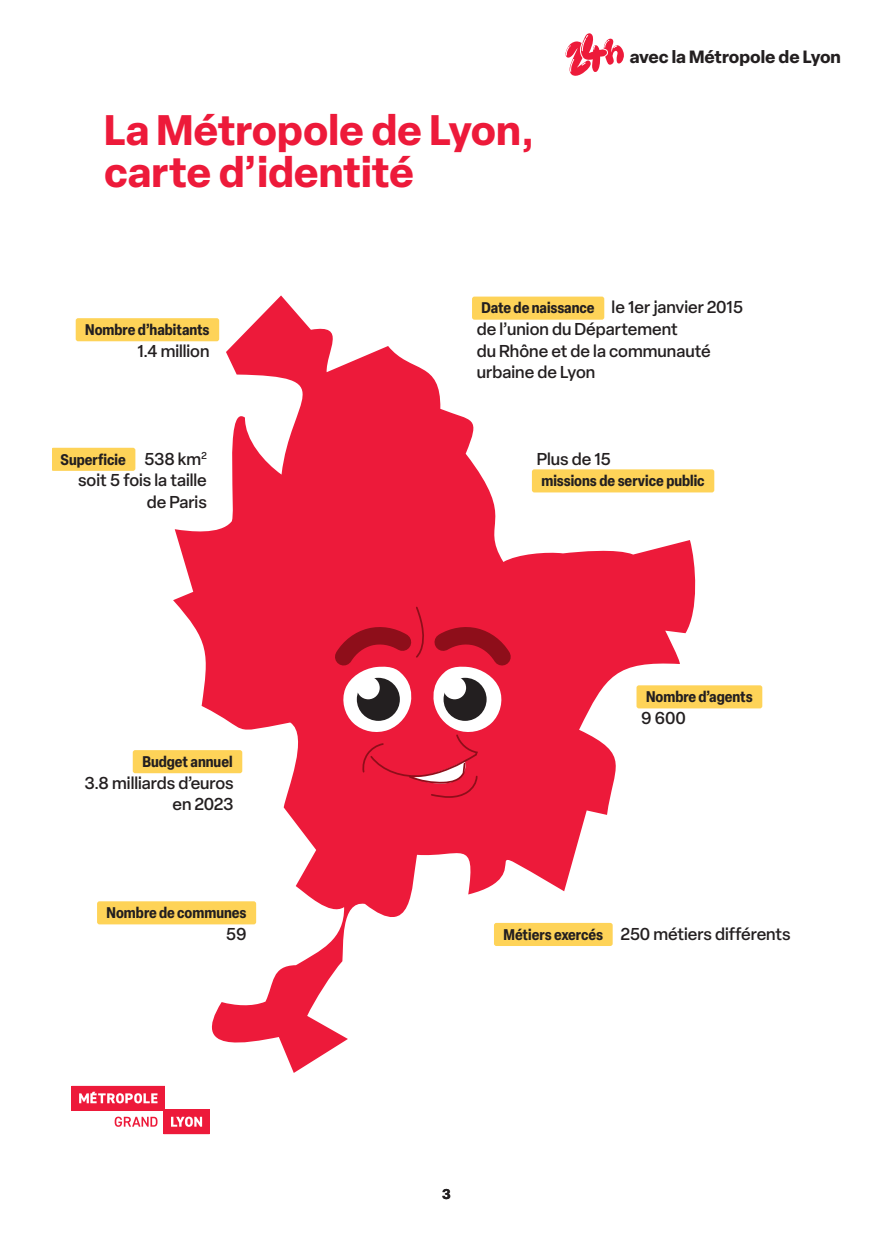
<style>
.page{position:relative;width:893px;height:1241px;background:#fff}
.page>*{position:absolute;margin:0;border:0;box-sizing:border-box;transform-origin:0 0}
.Titre_Panneau{font:700 42px/41.3px "Elza";color:#ed1a3a}
.t1{font:700 40.6px "Elza";color:#ed1a3a}
.t2{font:700 17.5px "Elza";color:#231f20}
.t3{font:500 16.97px/21.5px "Elza";color:#231f20;text-align:right}
.t4{font:700 condensed 15.22px "Elza";color:#231f20}
.t5{font:700 14px "Elza";color:#231f20}
.s1{font-weight:500;font-stretch:normal;font-size:16.97px}
.s2{font-weight:700;font-stretch:condensed;font-size:15.22px}
</style>
<div class="page">
<svg style="left:565px;top:33px;width:59px;height:43px"></svg>
<svg style="left:173px;top:295px;width:526px;height:777px"></svg>
<svg style="left:320px;top:605px;width:206px;height:193px;background:#db364f"></svg>
<div style="left:97px;top:901px;width:159px;height:23px;background:#fed358;border-radius:2px"></div>
<svg style="left:72px;top:1085px;width:138px;height:48px"></svg>
<div style="left:76px;top:318px;width:143px;height:23px;background:#fed358;border-radius:2px"></div>
<svg style="left:52px;top:447px;width:83px;height:24px;background:#fed45e"></svg>
<div style="left:133px;top:750px;width:109px;height:23px;background:#fed358;border-radius:2px"></div>
<div style="left:494px;top:922px;width:119px;height:23px;background:#fed358;border-radius:2px"></div>
<div style="left:532px;top:469px;width:182px;height:23px;background:#fed358;border-radius:2px"></div>
<div style="left:636px;top:685px;width:126px;height:23px;background:#fed358;border-radius:2px"></div>
<div style="left:472px;top:296px;width:132px;height:23px;background:#fed358;border-radius:2px"></div>
<p class="Titre_Panneau" style="left:104px;top:109px;width:432px">La Métropole de Lyon, carte d’identité</p>
<p class="t1" style="left:72px;top:140px;width:418px">La Métropole de Lyon,</p>
<p class="t2" style="left:630px;top:44px;width:212px">avec la Métropole de Lyon</p>
<p class="t4" style="left:85px;top:319px;width:126px">Nombre d’habitants</p>
<p class="t3" style="left:138px;top:339px;width:73px">1.4 million</p>
<p class="t4" style="left:61px;top:448px;width:148px">Superficie <span class="s1">538 km</span><sup>2</sup></p>
<p class="t3" style="left:78px;top:469px;width:130px">soit 5 fois la taille de Paris</p>
<p class="t4" style="left:142px;top:750px;width:92px">Budget annuel</p>
<p class="t3" style="left:84px;top:771px;width:151px">3.8 milliards d’euros en 2023</p>
<p class="t4" style="left:107px;top:901px;width:141px">Nombre de communes</p>
<p class="t3" style="left:226px;top:922px;width:22px">59</p>
<p class="t3" style="left:477px;top:296px;width:268px;text-align:left"><span class="s2">Date de naissance</span> le 1er janvier 2015 de l’union du Département<br>du Rhône et de la communauté urbaine de Lyon</p>
<p class="t3" style="left:537px;top:447px;width:76px">Plus de 15</p>
<p class="t4" style="left:541px;top:470px;width:165px">missions de service public</p>
<p class="t4" style="left:646px;top:686px;width:108px">Nombre d’agents</p>
<p class="t3" style="left:641px;top:706px;width:46px">9 600</p>
<p class="t3" style="left:504px;top:922px;width:289px"><span class="s2">Métiers exercés</span> 250 métiers différents</p>
<p class="t5" style="left:442px;top:1183px;width:10px">3</p>
</div>
